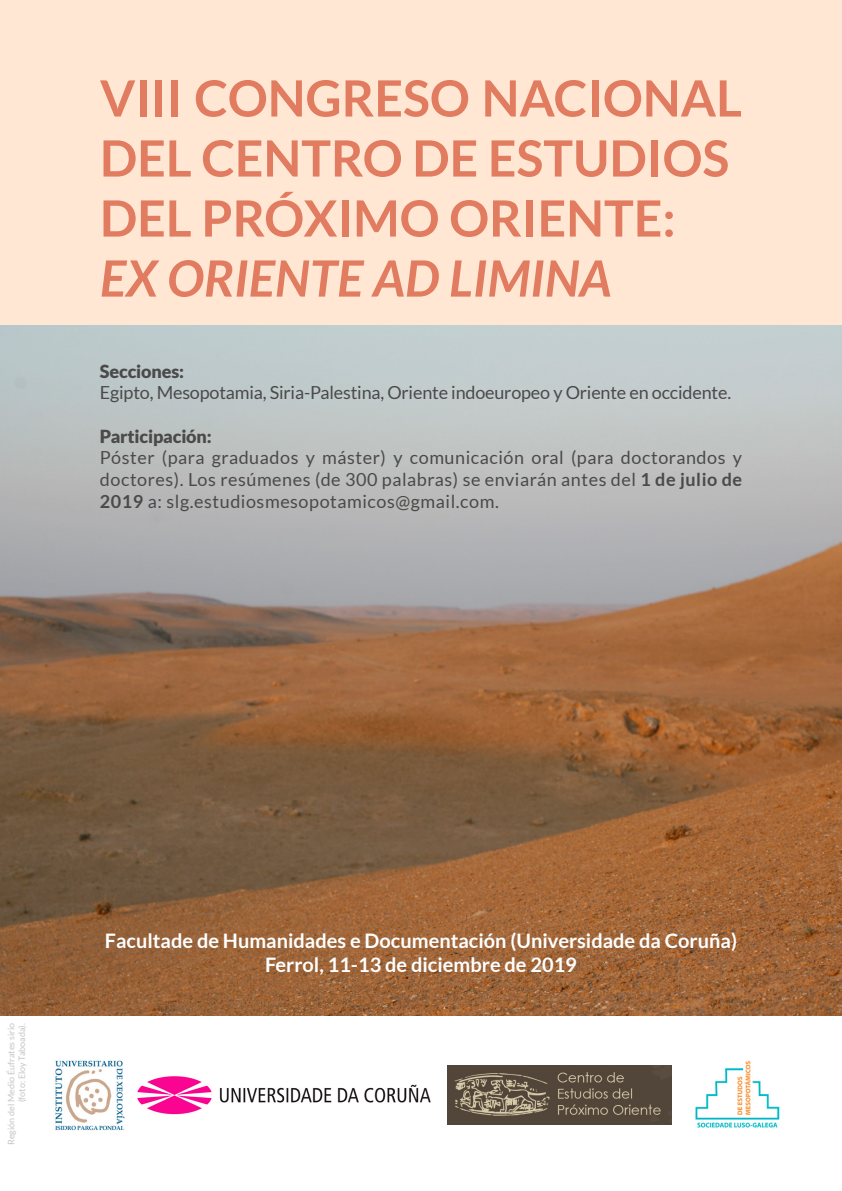
<style>
.page{position:relative;width:842px;height:1191px;background:#fff}
.page>*{position:absolute;margin:0;border:0;box-sizing:border-box;transform-origin:0 0}
.t1{font:700 50px/60px "Lato";color:#e17c60}
.t2{font:italic 700 50px "Lato";color:#e17c60}
.t3{font:700 20px/24px "Lato";color:#fff;text-align:center}
.t4{font:18px/21.6px "Lato";letter-spacing:-.01em;color:#4a4a49;text-align:justify}
.t5{font:900 18px "Lato";letter-spacing:-.01em;color:#4a4a49}
.t6{font:9px/10.8px "Lato";color:#c6c6c6;text-align:right}
.s1{font-weight:700}
</style>
<div class="page">
<div style="left:0;top:0;width:842px;height:958px;background:#ffe7d4"></div>
<img style="left:0;top:326px;width:842px;height:689px">
<img style="left:55px;top:1060px;width:69px;height:70px">
<img style="left:137px;top:1076px;width:294px;height:38px">
<img style="left:447px;top:1065px;width:224px;height:59px">
<img style="left:695px;top:1061px;width:85px;height:67px">
<h1 class="t1" style="left:100px;top:68px;width:644px">VIII Congreso Naci onal del Centro de Estudios del Próxi mo Ori ente:</h1>
<h1 class="t2" style="left:100px;top:250px;width:513px">EX ORIENTE AD LIMINA</h1>
<p class="t5" style="left:100px;top:361px;width:86px">Secciones:</p>
<p class="t4" style="left:100px;top:382px;width:633px">Egipto, Mesopotamia, Siria-Palestina, Oriente indoeuropeo y Oriente en occidente.</p>
<p class="t5" style="left:100px;top:425px;width:113px">Participación:</p>
<p class="t4" style="left:100px;top:447px;width:644px">Póster (para graduados y máster) y comunicación oral (para doctorandos y doctores). Los resúmenes (de 300 palabras) se enviarán antes del <span class="s1">1 de julio de 2019</span> a: slg.estudiosmesopotamicos@gmail.com.</p>
<p class="t6" style="left:6px;top:1145px;width:124px;rotate:-90deg">Región del Medio Éufrates sirio (foto: Eloy Taboada).</p>
<p class="t3" style="left:105px;top:928px;width:634px">Facultade de Humanidades e Documentación (Universidade da Coruña)<br>Ferrol, 11-13 de diciembre de 2019</p>
</div>
